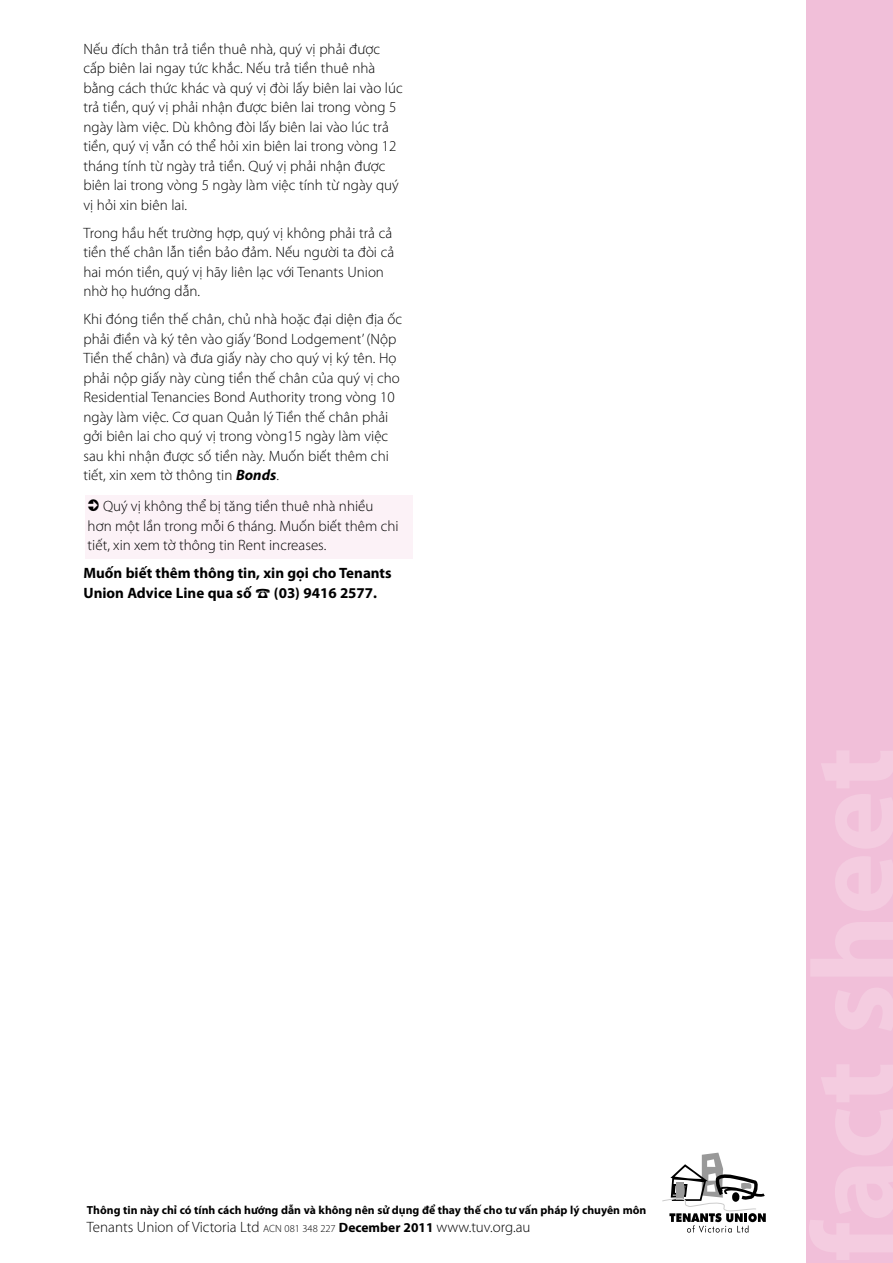
<style>
.page{position:relative;width:893px;height:1263px;background:#fff}
.page>*{position:absolute;margin:0;border:0;box-sizing:border-box;transform-origin:0 0}
.t1{font:300 15px/19.5px "Myriad Pro";color:#000}
.t2{font:700 15px/19.5px "Myriad Pro";color:#000}
.t3{font:700 11.7px "Myriad Pro";color:#000}
.s1{font-weight:700;font-style:italic}
.s2{font-size:10.5px}
.s3{font-weight:700;font-size:13.5px}
</style>
<div class="page">
<div style="left:805px;top:0;width:88px;height:1263px;background:#f1bfd9"></div>
<svg style="left:662px;top:1152px;width:104px;height:81px"></svg>
<div style="left:85px;top:495px;width:328px;height:63px;background:#fcf2f7"></div>
<p class="t1" style="left:83px;top:39px;width:321px">Nếu đích thân trả tiền thuê nhà, quý vị phải được cấp biên lai ngay tức khắc. Nếu trả tiền thuê nhà bằng cách thức khác và quý vị đòi lấy biên lai vào lúc trả tiền, quý vị phải nhận được biên lai trong vòng 5 ngày làm việc. Dù không đòi lấy biên lai vào lúc trả tiền, quý vị vẫn có thể hỏi xin biên lai trong vòng 12 tháng tính từ ngày trả tiền. Quý vị phải nhận được biên lai trong vòng 5 ngày làm việc tính từ ngày quý vị hỏi xin biên lai.</p>
<p class="t1" style="left:83px;top:223px;width:312px">Trong hầu hết trường hợp, quý vị không phải trả cả tiền thế chân lẫn tiền bảo đảm. Nếu người ta đòi cả hai món tiền, quý vị hãy liên lạc với Tenants Union nhờ họ hướng dẫn.</p>
<p class="t1" style="left:83px;top:310px;width:320px">Khi đóng tiền thế chân, chủ nhà hoặc đại diện địa ốc phải điền và ký tên vào giấy ‘Bond Lodgement’ (Nộp Tiền thế chân) và đưa giấy này cho quý vị ký tên. Họ phải nộp giấy này cùng tiền thế chân của quý vị cho Residential Tenancies Bond Authority trong vòng 10 ngày làm việc. Cơ quan Quản lý Tiền thế chân phải gởi biên lai cho quý vị trong vòng15 ngày làm việc sau khi nhận được số tiền này. Muốn biết thêm chi tiết, xin xem tờ thông tin <span class="s1">Bonds</span>.</p>
<p class="t1" style="left:88px;top:497px;width:312px;text-indent:15px">Quý vị không thể bị tăng tiền thuê nhà nhiều hơn một lần trong mỗi 6 tháng. Muốn biết thêm chi tiết, xin xem tờ thông tin Rent increases.</p>
<p class="t2" style="left:83px;top:563px;width:310px">Muốn biết thêm thông tin, xin gọi cho Tenants<br>Union Advice Line qua số ☎ (03) 9416 2577.</p>
<p class="t3" style="left:87px;top:1202px;width:561px">Thông tin này chỉ có tính cách hướng dẫn và không nên sử dụng để thay thế cho tư vấn pháp lý chuyên môn</p>
<p class="t1" style="left:87px;top:1217px;width:445px">Tenants Union of Victoria Ltd <span class="s2">ACN 081 348 227</span> <span class="s3">December 2011</span> www.tuv.org.au</p>
</div>
